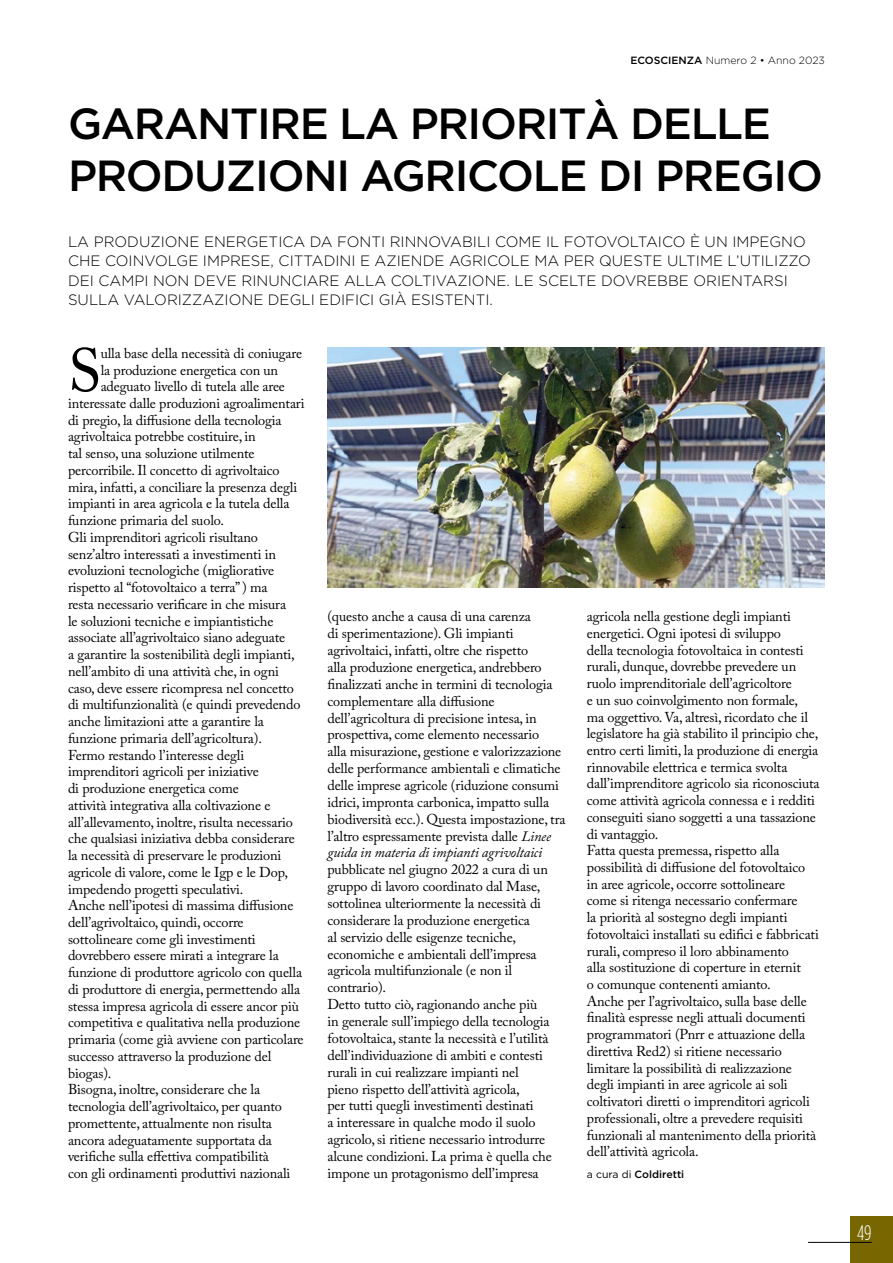
<style>
.page{position:relative;width:893px;height:1263px;background:#fff}
.page>*{position:absolute;margin:0;border:0;box-sizing:border-box;transform-origin:0 0}
.t1{font:60.6px "Adobe Caslon Pro";color:#000}
.t2{font:500 43.5px/52.5px "Gotham HTF";letter-spacing:-.03em;color:#000}
.t3{font:300 condensed 21px "Gotham HTF";color:#fff}
.t4{font:300 15px/19.5px "Gotham HTF";color:#000}
.t5{font:14.25px/16.8px "Adobe Caslon Pro";letter-spacing:-.01em;color:#000}
.t6{font:300 10.5px "Gotham HTF";color:#000}
.t7{font:500 10.5px "Gotham HTF";color:#000}
.s1{font-weight:500}
.s2{font-style:italic}
.s3{font-weight:400}
</style>
<div class="page">
<div style="left:850px;top:1216px;width:43px;height:47px;background:#786600"></div>
<hr style="left:808px;top:1242px;width:64px;height:1px;background:#000">
<img style="left:327px;top:348px;width:498px;height:239px">
<p class="t6" style="left:630px;top:55px;width:196px"><span class="s1">ECOSCIENZA</span> Numero 2 • Anno 2023</p>
<h2 class="t2" style="left:68px;top:96px;width:756px">GARANTIRE LA PRIORITÀ DELLE<br>PRODUZIONI AGRICOLE DI PREGIO</h2>
<p class="t4" style="left:68px;top:231px;width:744px">LA PRODUZIONE ENERGETICA DA FONTI RINNOVABILI COME IL FOTOVOLTAICO È UN IMPEGNO CHE COINVOLGE IMPRESE, CITTADINI E AZIENDE AGRICOLE MA PER QUESTE ULTIME L’UTILIZZO DEI CAMPI NON DEVE RINUNCIARE ALLA COLTIVAZIONE. LE SCELTE DOVREBBE ORIENTARSI SULLA VALORIZZAZIONE DEGLI EDIFICI GIÀ ESISTENTI.</p>
<h1 class="t1" style="left:68px;top:335px;width:35px">S</h1>
<p class="t5" style="left:101px;top:345px;width:203px">ulla base della necessità di coniugare</p>
<p class="t5" style="left:101px;top:361px;width:179px">la produzione energetica con un</p>
<p class="t5" style="left:101px;top:378px;width:186px">adeguato livello di tutela alle aree</p>
<p class="t5" style="left:68px;top:395px;width:238px">interessate dalle produzioni agroalimentari</p>
<p class="t5" style="left:68px;top:411px;width:215px">di pregio, la diffusione della tecnologia</p>
<p class="t5" style="left:68px;top:428px;width:189px">agrivoltaica potrebbe costituire, in</p>
<p class="t5" style="left:68px;top:445px;width:188px">tal senso, una soluzione utilmente</p>
<p class="t5" style="left:68px;top:461px;width:213px">percorribile. Il concetto di agrivoltaico</p>
<p class="t5" style="left:68px;top:478px;width:231px">mira, infatti, a conciliare la presenza degli</p>
<p class="t5" style="left:68px;top:495px;width:223px">impianti in area agricola e la tutela della</p>
<p class="t5" style="left:68px;top:512px;width:157px">funzione primaria del suolo.</p>
<p class="t5" style="left:68px;top:528px;width:192px">Gli imprenditori agricoli risultano</p>
<p class="t5" style="left:68px;top:545px;width:209px">senz’altro interessati a investimenti in</p>
<p class="t5" style="left:68px;top:562px;width:208px">evoluzioni tecnologiche (migliorative</p>
<p class="t5" style="left:68px;top:579px;width:201px">rispetto al “fotovoltaico a terra” ) ma</p>
<p class="t5" style="left:68px;top:595px;width:220px">resta necessario verificare in che misura</p>
<p class="t5" style="left:68px;top:612px;width:207px">le soluzioni tecniche e impiantistiche</p>
<p class="t5" style="left:68px;top:629px;width:219px">associate all’agrivoltaico siano adeguate</p>
<p class="t5" style="left:68px;top:646px;width:228px">a garantire la sostenibilità degli impianti,</p>
<p class="t5" style="left:68px;top:662px;width:212px">nell’ambito di una attività che, in ogni</p>
<p class="t5" style="left:68px;top:679px;width:228px">caso, deve essere ricompresa nel concetto</p>
<p class="t5" style="left:68px;top:696px;width:234px">di multifunzionalità (e quindi prevedendo</p>
<p class="t5" style="left:68px;top:713px;width:197px">anche limitazioni atte a garantire la</p>
<p class="t5" style="left:68px;top:729px;width:195px">funzione primaria dell’agricoltura).</p>
<p class="t5" style="left:68px;top:746px;width:178px">Fermo restando l’interesse degli</p>
<p class="t5" style="left:68px;top:763px;width:192px">imprenditori agricoli per iniziative</p>
<p class="t5" style="left:68px;top:780px;width:172px">di produzione energetica come</p>
<p class="t5" style="left:68px;top:796px;width:204px">attività integrativa alla coltivazione e</p>
<p class="t5" style="left:68px;top:813px;width:226px">all’allevamento, inoltre, risulta necessario</p>
<p class="t5" style="left:68px;top:830px;width:228px">che qualsiasi iniziativa debba considerare</p>
<p class="t5" style="left:68px;top:847px;width:215px">la necessità di preservare le produzioni</p>
<p class="t5" style="left:68px;top:863px;width:221px">agricole di valore, come le Igp e le Dop,</p>
<p class="t5" style="left:68px;top:880px;width:177px">impedendo progetti speculativi.</p>
<p class="t5" style="left:68px;top:897px;width:227px">Anche nell’ipotesi di massima diffusione</p>
<p class="t5" style="left:68px;top:914px;width:177px">dell’agrivoltaico, quindi, occorre</p>
<p class="t5" style="left:68px;top:930px;width:189px">sottolineare come gli investimenti</p>
<p class="t5" style="left:68px;top:947px;width:212px">dovrebbero essere mirati a integrare la</p>
<p class="t5" style="left:68px;top:964px;width:236px">funzione di produttore agricolo con quella</p>
<p class="t5" style="left:68px;top:981px;width:234px">di produttore di energia, permettendo alla</p>
<p class="t5" style="left:68px;top:997px;width:232px">stessa impresa agricola di essere ancor più</p>
<p class="t5" style="left:68px;top:1014px;width:234px">competitiva e qualitativa nella produzione</p>
<p class="t5" style="left:68px;top:1031px;width:237px">primaria (come già avviene con particolare</p>
<p class="t5" style="left:68px;top:1048px;width:205px">successo attraverso la produzione del</p>
<p class="t5" style="left:68px;top:1064px;width:45px">biogas).</p>
<p class="t5" style="left:68px;top:1081px;width:194px">Bisogna, inoltre, considerare che la</p>
<p class="t5" style="left:68px;top:1098px;width:215px">tecnologia dell’agrivoltaico, per quanto</p>
<p class="t5" style="left:68px;top:1114px;width:205px">promettente, attualmente non risulta</p>
<p class="t5" style="left:68px;top:1131px;width:205px">ancora adeguatamente supportata da</p>
<p class="t5" style="left:68px;top:1148px;width:202px">verifiche sulla effettiva compatibilità</p>
<p class="t5" style="left:68px;top:1165px;width:224px">con gli ordinamenti produttivi nazionali</p>
<p class="t5" style="left:327px;top:608px;width:240px">(questo anche a causa di una carenza<br>di sperimentazione). Gli impianti agrivoltaici, infatti, oltre che rispetto<br>alla produzione energetica, andrebbero finalizzati anche in termini di tecnologia complementare alla diffusione dell’agricoltura di precisione intesa, in prospettiva, come elemento necessario<br>alla misurazione, gestione e valorizzazione delle performance ambientali e climatiche delle imprese agricole (riduzione consumi idrici, impronta carbonica, impatto sulla biodiversità ecc.). Questa impostazione, tra l’altro espressamente prevista dalle <span class="s2">Linee guida in materia di impianti agrivoltaici</span></p>
<p class="t5" style="left:327px;top:861px;width:226px">pubblicate nel giugno 2022 a cura di un gruppo di lavoro coordinato dal Mase, sottolinea ulteriormente la necessità di considerare la produzione energetica<br>al servizio delle esigenze tecniche, economiche e ambientali dell’impresa agricola multifunzionale (e non il contrario).<br>Detto tutto ciò, ragionando anche più in generale sull’impiego della tecnologia fotovoltaica, stante la necessità e l’utilità dell’individuazione di ambiti e contesti rurali in cui realizzare impianti nel pieno rispetto dell’attività agricola,<br>per tutti quegli investimenti destinati<br>a interessare in qualche modo il suolo agricolo, si ritiene necessario introdurre alcune condizioni. La prima è quella che impone un protagonismo dell’impresa</p>
<p class="t5" style="left:587px;top:608px;width:234px">agricola nella gestione degli impianti energetici. Ogni ipotesi di sviluppo<br>della tecnologia fotovoltaica in contesti rurali, dunque, dovrebbe prevedere un ruolo imprenditoriale dell’agricoltore<br>e un suo coinvolgimento non formale,<br>ma oggettivo. Va, altresì, ricordato che il legislatore ha già stabilito il principio che, entro certi limiti, la produzione di energia rinnovabile elettrica e termica svolta dall’imprenditore agricolo sia riconosciuta come attività agricola connessa e i redditi conseguiti siano soggetti a una tassazione di vantaggio.<br>Fatta questa premessa, rispetto alla possibilità di diffusione del fotovoltaico in aree agricole, occorre sottolineare<br>come si ritenga necessario confermare<br>la priorità al sostegno degli impianti fotovoltaici installati su edifici e fabbricati rurali, compreso il loro abbinamento<br>alla sostituzione di coperture in eternit<br>o comunque contenenti amianto.<br>Anche per l’agrivoltaico, sulla base delle finalità espresse negli attuali documenti programmatori (Pnrr e attuazione della direttiva Red2) si ritiene necessario limitare la possibilità di realizzazione degli impianti in aree agricole ai soli coltivatori diretti o imprenditori agricoli professionali, oltre a prevedere requisiti funzionali al mantenimento della priorità dell’attività agricola.</p>
<p class="t7" style="left:587px;top:1168px;width:99px"><span class="s3">a cura di</span> Coldiretti</p>
<h3 class="t3" style="left:857px;top:1221px;width:16px">49</h3>
</div>
